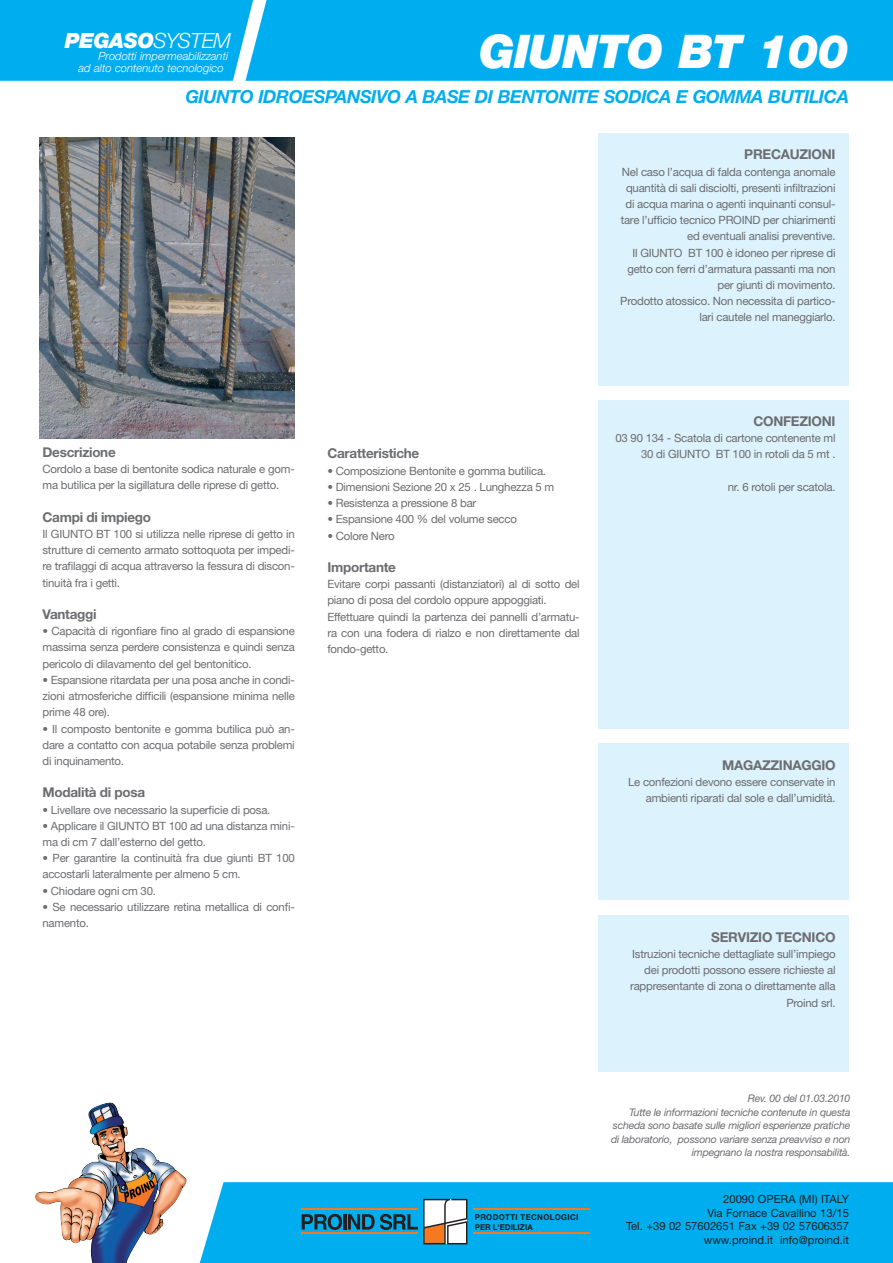
<style>
.page{position:relative;width:893px;height:1263px;background:#fff}
.page>*{position:absolute;margin:0;border:0;box-sizing:border-box;transform-origin:0 0}
.t1{font:italic 900 46.5px "Helvetica Neue";letter-spacing:-.02em;color:#fff}
.t2{font:italic 900 21px "Helvetica Neue";letter-spacing:-.025em;color:#fff}
.t3{font:italic 700 18px "Helvetica Neue";letter-spacing:-.025em;color:#00aeef}
.t4{font:700 13.5px "Helvetica Neue";letter-spacing:-.02em;color:#6c6d70}
.t5{font:11.4px/16.2px "Helvetica Neue";letter-spacing:-.02em;color:#6c6d70}
.t6{font:11.25px/13.5px "Helvetica Neue";color:#231f20;text-align:right}
.t7{font:italic 300 11.25px/12px "Helvetica Neue";color:#fff}
.t8{font:italic 10.5px/13.5px "Helvetica Neue";letter-spacing:-.02em;color:#6c6d70;text-align:right}
.t9{font:700 8.1px/9.6px "Helvetica Neue";letter-spacing:.04em;color:#231f20}
.s1{font-weight:300}
</style>
<div class="page">
<div style="left:0;top:0;width:245px;height:81px;background:#00aeef"></div>
<div style="left:245px;top:0;width:648px;height:81px;background:#00aeef"></div>
<div style="left:199px;top:1182px;width:694px;height:81px;background:#00aeef"></div>
<img style="left:35px;top:1102px;width:152px;height:161px">
<svg style="left:302px;top:1214px;width:40px;height:16px"></svg>
<hr style="left:343px;top:1214px;width:3px;height:15px;background:#231f20">
<svg style="left:348px;top:1199px;width:119px;height:45px"></svg>
<hr style="left:301px;top:1209px;width:117px;height:1px;background:#f47921">
<hr style="left:301px;top:1232px;width:117px;height:2px;background:#f47921">
<hr style="left:473px;top:1209px;width:117px;height:1px;background:#f47921">
<hr style="left:473px;top:1232px;width:117px;height:2px;background:#f47921">
<div style="left:598px;top:133px;width:251px;height:253px;background:#dcf2fc"></div>
<div style="left:598px;top:401px;width:251px;height:200px;background:#dcf2fc"></div>
<div style="left:598px;top:572px;width:251px;height:157px;background:#dcf2fc"></div>
<div style="left:598px;top:744px;width:251px;height:156px;background:#dcf2fc"></div>
<div style="left:598px;top:915px;width:251px;height:156px;background:#dcf2fc"></div>
<img style="left:39px;top:137px;width:256px;height:301px">
<h2 class="t2" style="left:65px;top:28px;width:168px">PEGASO<span class="s1">SYSTEM</span></h2>
<p class="t7" style="left:78px;top:50px;width:151px;text-indent:20px">Prodotti impermeabilizzanti ad alto contenuto tecnologico</p>
<h1 class="t1" style="left:479px;top:22px;width:372px">GIUNTO BT 100</h1>
<h3 class="t3" style="left:185px;top:85px;width:665px">GIUNTO IDROESPANSIVO A BASE DI BENTONITE SODICA E GOMMA BUTILICA</h3>
<p class="t4" style="left:744px;top:146px;width:93px">PRECAUZIONI</p>
<p class="t5" style="left:620px;top:163px;width:217px;text-align:right">Nel caso l’acqua di falda contenga anomale quantità di sali disciolti, presenti infiltrazioni di acqua marina o agenti inquinanti consul&shy;tare l’ufficio tecnico PROIND per chiarimenti ed eventuali analisi preventive.<br>Il GIUNTO BT 100 è idoneo per riprese di getto con ferri d’armatura passanti ma non per giunti di movimento.<br>Prodotto atossico. Non necessita di partico&shy;lari cautele nel maneggiarlo.</p>
<p class="t4" style="left:43px;top:444px;width:75px">Descrizione</p>
<p class="t5" style="left:43px;top:461px;width:254px">Cordolo a base di bentonite sodica naturale e gom&shy;ma butilica per la sigillatura delle riprese di getto.</p>
<p class="t4" style="left:43px;top:509px;width:110px">Campi di impiego</p>
<p class="t5" style="left:43px;top:526px;width:254px;text-align:justify">Il GIUNTO BT 100 si utilizza nelle riprese di getto in strutture di cemento armato sottoquota per impedi&shy;re trafilaggi di acqua attraverso la fessura di discon&shy;tinuità fra i getti.</p>
<p class="t4" style="left:43px;top:606px;width:56px">Vantaggi</p>
<p class="t5" style="left:43px;top:623px;width:254px;text-align:justify">• Capacità di rigonfiare fino al grado di espansione massima senza perdere consistenza e quindi senza pericolo di dilavamento del gel bentonitico.</p>
<p class="t5" style="left:43px;top:671px;width:254px;text-align:justify">• Espansione ritardata per una posa anche in condi&shy;zioni atmosferiche difficili (espansione minima nelle prime 48 ore).</p>
<p class="t5" style="left:43px;top:720px;width:254px;text-align:justify">• Il composto bentonite e gomma butilica può an&shy;dare a contatto con acqua potabile senza problemi di inquinamento.</p>
<p class="t4" style="left:43px;top:784px;width:104px">Modalità di posa</p>
<p class="t5" style="left:43px;top:801px;width:229px">• Livellare ove necessario la superficie di posa.</p>
<p class="t5" style="left:43px;top:817px;width:254px">• Applicare il GIUNTO BT 100 ad una distanza mini&shy;ma di cm 7 dall’esterno del getto.</p>
<p class="t5" style="left:43px;top:850px;width:254px">• Per garantire la continuità fra due giunti BT 100 accostarli lateralmente per almeno 5 cm.</p>
<p class="t5" style="left:43px;top:882px;width:115px">• Chiodare ogni cm 30.</p>
<p class="t5" style="left:43px;top:898px;width:254px">• Se necessario utilizzare retina metallica di confi&shy;namento.</p>
<p class="t4" style="left:327px;top:445px;width:93px">Caratteristiche</p>
<p class="t5" style="left:327px;top:462px;width:220px">• Composizione Bentonite e gomma butilica.</p>
<p class="t5" style="left:327px;top:479px;width:228px">• Dimensioni Sezione 20 x 25 . Lunghezza 5 m</p>
<p class="t5" style="left:327px;top:495px;width:150px">• Resistenza a pressione 8 bar</p>
<p class="t5" style="left:327px;top:511px;width:191px">• Espansione 400 % del volume secco</p>
<p class="t5" style="left:327px;top:527px;width:69px">• Colore Nero</p>
<p class="t4" style="left:327px;top:559px;width:70px">Importante</p>
<p class="t5" style="left:327px;top:576px;width:254px">Evitare corpi passanti (distanziatori) al di sotto del piano di posa del cordolo oppure appoggiati.<br>Effettuare quindi la partenza dei pannelli d’armatu&shy;ra con una fodera di rialzo e non direttamente dal fondo-getto.</p>
<p class="t4" style="left:753px;top:413px;width:84px">CONFEZIONI</p>
<p class="t5" style="left:615px;top:430px;width:222px;text-align:right">03 90 134 - Scatola di cartone contenente ml<br>30 di GIUNTO BT 100 in rotoli da 5 mt .</p>
<p class="t5" style="left:728px;top:478px;width:109px">nr. 6 rotoli per scatola.</p>
<p class="t4" style="left:722px;top:756px;width:115px">MAGAZZINAGGIO</p>
<p class="t5" style="left:628px;top:773px;width:209px;text-align:right">Le confezioni devono essere conservate in ambienti riparati dal sole e dall’umidità.</p>
<p class="t4" style="left:711px;top:929px;width:126px">SERVIZIO TECNICO</p>
<p class="t5" style="left:630px;top:946px;width:207px;text-align:right">Istruzioni tecniche dettagliate sull’impiego dei prodotti possono essere richieste al rappresentante di zona o direttamente alla Proind srl.</p>
<p class="t9" style="left:475px;top:1212px;width:105px">PRODOTTI TECNOLOGICI<br>PER L'EDILIZIA</p>
<p class="t8" style="left:611px;top:1091px;width:241px">Rev. 00 del 01.03.2010<br>Tutte le informazioni tecniche contenute in questa scheda sono basate sulle migliori esperienze pratiche di laboratorio, possono variare senza preavviso e non impegnano la nostra responsabilità.</p>
<p class="t6" style="left:626px;top:1192px;width:224px">20090 OPERA (MI) ITALY<br>Via Fornace Cavallino 13/15<br>Tel. +39 02 57602651 Fax +39 02 57606357 www.proind.it info@proind.it</p>
</div>
